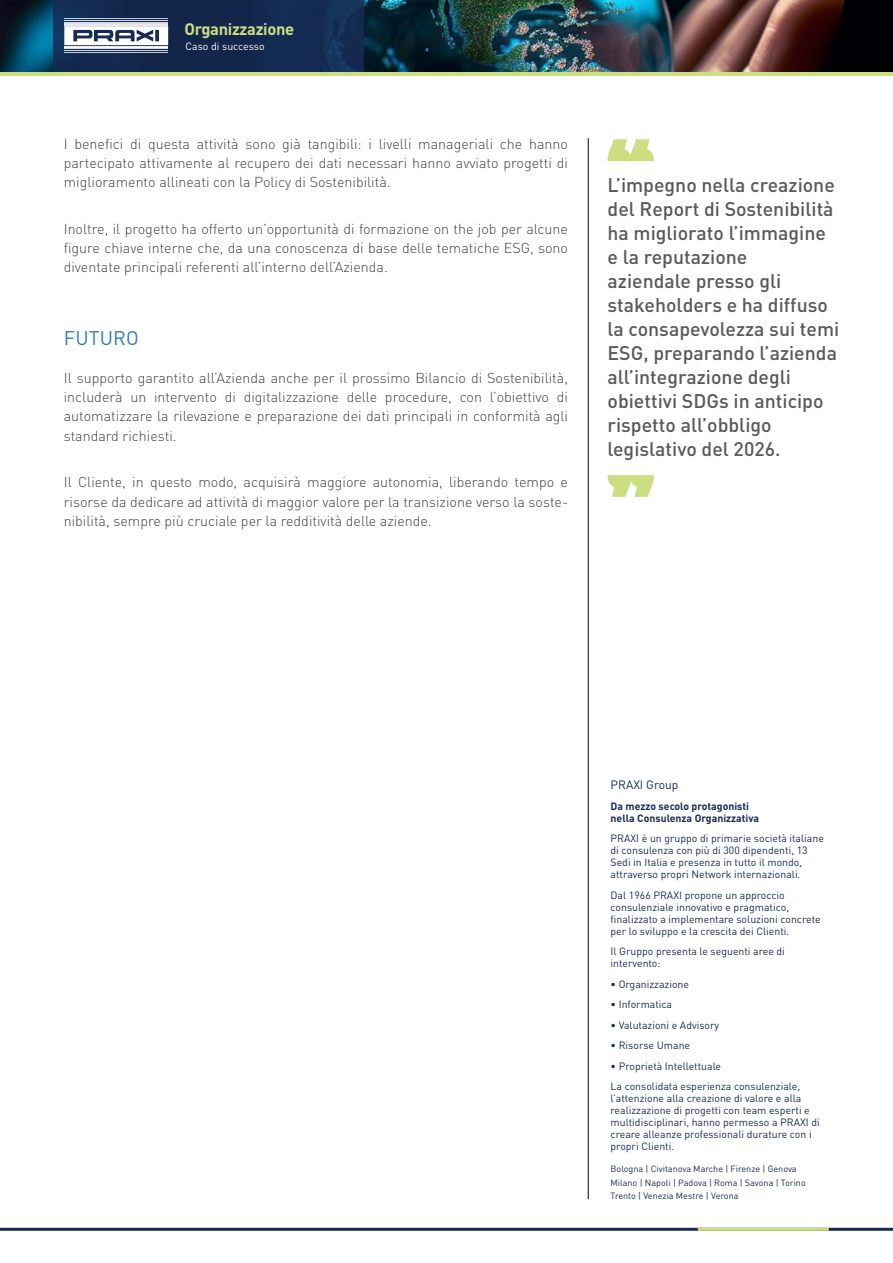
<style>
.page{position:relative;width:893px;height:1263px;background:#fff}
.page>*{position:absolute;margin:0;border:0;box-sizing:border-box;transform-origin:0 0}
.t1{font:500 19.5px/24px "DIN Pro";color:#58595b}
.t2{font:19.5px "DIN Pro";letter-spacing:.01em;color:#327ab7}
.t3{font:700 16.5px "DIN Pro";letter-spacing:-.02em;color:#cbdf81}
.t4{font:300 14.25px/19.2px "DIN Pro";color:#414042;text-align:justify}
.t5{font:12px "DIN Pro";color:#172b54}
.t6{font:10.5px/12px "DIN Pro";color:#172b54}
.t7{font:700 10.5px/12px "DIN Pro";color:#172b54}
.t8{font:10.5px "DIN Pro";color:#fff}
.t9{font:9px/13.5px "DIN Pro";color:#172b54}
</style>
<div class="page">
<img style="left:0;top:0;width:893px;height:72px">
<hr style="left:0;top:1228px;width:893px;height:3px;background:#172b54">
<hr style="left:698px;top:1228px;width:131px;height:3px;background:#cbdf81">
<div style="left:54px;top:0;width:310px;height:74px;background:#172b54"></div>
<hr style="left:64px;top:52px;width:104px;height:1px;background:#fff">
<svg style="left:64px;top:26px;width:104px;height:19px"></svg>
<hr style="left:64px;top:24px;width:104px;height:2px;background:#fff">
<hr style="left:64px;top:22px;width:104px;height:1px;background:#fff">
<hr style="left:64px;top:20px;width:104px;height:1px;background:#fff">
<hr style="left:64px;top:19px;width:104px;height:1px;background:#fff">
<hr style="left:64px;top:46px;width:104px;height:1px;background:#fff">
<hr style="left:64px;top:48px;width:104px;height:1px;background:#fff">
<hr style="left:64px;top:50px;width:104px;height:1px;background:#fff">
<hr style="left:0;top:72px;width:893px;height:4px;background:#cbdf81">
<hr style="left:588px;top:138px;width:1px;height:1061px;background:#000">
<svg style="left:608px;top:139px;width:46px;height:22px"></svg>
<svg style="left:608px;top:475px;width:46px;height:22px"></svg>
<p class="t3" style="left:184px;top:17px;width:111px">Organizzazione</p>
<p class="t8" style="left:186px;top:39px;width:81px">Caso di successo</p>
<p class="t4" style="left:64px;top:133px;width:506px">I benefici di questa attività sono già tangibili: i livelli manageriali che hanno partecipato attivamente al recupero dei dati necessari hanno avviato progetti di miglioramento allineati con la Policy di Sostenibilità.</p>
<p class="t4" style="left:64px;top:219px;width:506px">Inoltre, il progetto ha offerto un’opportunità di formazione on the job per alcune figure chiave interne che, da una conoscenza di base delle tematiche ESG, sono diventate principali referenti all’interno dell’Azienda.</p>
<h1 class="t2" style="left:64px;top:324px;width:77px">FUTURO</h1>
<p class="t4" style="left:64px;top:368px;width:506px">Il supporto garantito all’Azienda anche per il prossimo Bilancio di Sostenibilità, includerà un intervento di digitalizzazione delle procedure, con l’obiettivo di automatizzare la rilevazione e preparazione dei dati principali in conformità agli standard richiesti.</p>
<p class="t4" style="left:64px;top:472px;width:506px">Il Cliente, in questo modo, acquisirà maggiore autonomia, liberando tempo e risorse da dedicare ad attività di maggior valore per la transizione verso la soste&shy;nibilità, sempre più cruciale per la redditività delle aziende.</p>
<p class="t1" style="left:608px;top:172px;width:233px">L’impegno nella creazione del Report di Sostenibilità ha migliorato l’immagine e la reputazione<br>aziendale presso gli stakeholders e ha diffuso la consapevolezza sui temi<br>ESG, preparando l’azienda all’integrazione degli obiettivi SDGs in anticipo rispetto all’obbligo legislativo del 2026.</p>
<p class="t5" style="left:611px;top:777px;width:69px">PRAXI Group</p>
<p class="t7" style="left:611px;top:799px;width:150px">Da mezzo secolo protagonisti nella Consulenza Organizzativa</p>
<p class="t6" style="left:611px;top:832px;width:215px">PRAXI è un gruppo di primarie società italiane di consulenza con più di 300 dipendenti, 13<br>Sedi in Italia e presenza in tutto il mondo, attraverso propri Network internazionali.</p>
<p class="t6" style="left:611px;top:888px;width:212px">Dal 1966 PRAXI propone un approccio consulenziale innovativo e pragmatico, finalizzato a implementare soluzioni concrete per lo sviluppo e la crescita dei Clienti.</p>
<p class="t6" style="left:611px;top:945px;width:176px">Il Gruppo presenta le seguenti aree di intervento:</p>
<p class="t6" style="left:611px;top:977px;width:80px">• Organizzazione</p>
<p class="t6" style="left:611px;top:998px;width:63px">• Informatica</p>
<p class="t6" style="left:611px;top:1018px;width:110px">• Valutazioni e Advisory</p>
<p class="t6" style="left:611px;top:1039px;width:81px">• Risorse Umane</p>
<p class="t6" style="left:611px;top:1055px;width:191px;line-height:20.5px">• Proprietà Intellettuale<br>La consolidata esperienza consulenziale,</p>
<p class="t6" style="left:611px;top:1092px;width:211px">l’attenzione alla creazione di valore e alla realizzazione di progetti con team esperti e multidisciplinari, hanno permesso a PRAXI di creare alleanze professionali durature con i propri Clienti.</p>
<p class="t9" style="left:611px;top:1162px;width:197px">Bologna | Civitanova Marche | Firenze | Genova<br>Milano | Napoli | Padova | Roma | Savona | Torino<br>Trento | Venezia Mestre | Verona</p>
</div>
